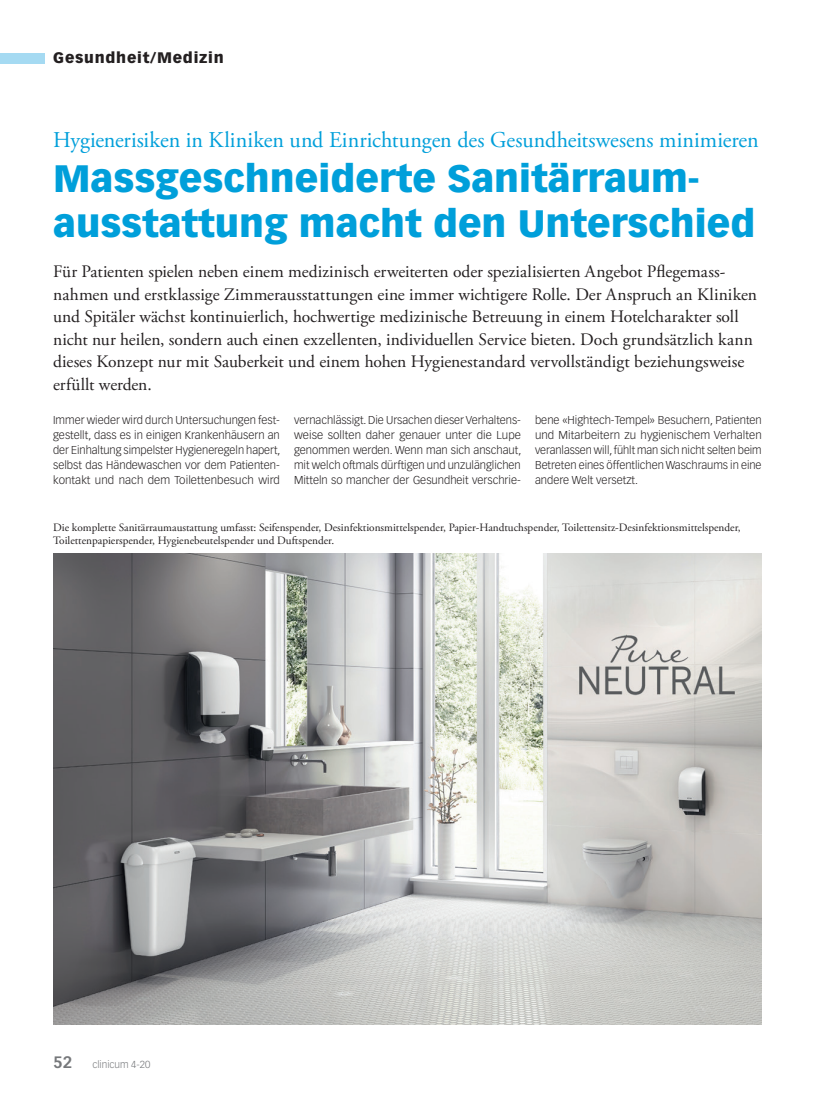
<style>
.page{position:relative;width:815px;height:1099px;background:#fff}
.page>*{position:absolute;margin:0;border:0;box-sizing:border-box;transform-origin:0 0}
.Titel_GM{font:900 37.5px/45px "Vectora LT Std";color:#009fda}
.Obertitel_GM{font:22.5px "Adobe Garamond Pro";color:#009fda}
.Lead{font:17.5px/22.5px "Adobe Garamond Pro";color:#231f20}
.t1{font:900 15px "Vectora LT Std";letter-spacing:.05em;color:#231f20}
.Lauftext{font:300 11.25px/15px "Vectora LT Std";color:#231f20;text-align:justify}
.Legende{font:11.25px/13.5px "Adobe Garamond Pro";color:#231f20}
.t2{font:300 10px "Vectora LT Std";color:#76787b}
.s1{font-weight:700;font-size:16.25px}
</style>
<div class="page">
<div style="left:0;top:53px;width:45px;height:10px;background:#a5daf2"></div>
<img style="left:53px;top:553px;width:709px;height:471px">
<h3 class="t1" style="left:53px;top:49px;width:172px">Gesundheit/Medizin</h3>
<p class="Obertitel_GM" style="left:53px;top:126px;width:707px">Hygienerisiken in Kliniken und Einrichtungen des Gesundheitswesens minimieren</p>
<p class="Titel_GM" style="left:53px;top:155px;width:704px">Massgeschneiderte Sanitärraum&shy;ausstattung macht den Unterschied</p>
<p class="Lead" style="left:53px;top:261px;width:705px">Für Patienten spielen neben einem medizinisch erweiterten oder spezialisierten Angebot Pflegemass&shy;nahmen und erstklassige Zimmerausstattungen eine immer wichtigere Rolle. Der Anspruch an Kliniken und Spitäler wächst kontinuierlich, hochwertige medizinische Betreuung in einem Hotelcharakter soll nicht nur heilen, sondern auch einen exzellenten, individuellen Service bieten. Doch grundsätzlich kann dieses Konzept nur mit Sauberkeit und einem hohen Hygienestandard vervollständigt beziehungsweise erfüllt werden.</p>
<p class="Lauftext" style="left:53px;top:413px;width:229px">Immer wieder wird durch Untersuchungen fest&shy;gestellt, dass es in einigen Krankenhäusern an der Einhaltung simpelster Hygieneregeln hapert, selbst das Händewaschen vor dem Patienten&shy;kontakt und nach dem Toilettenbesuch wird</p>
<p class="Lauftext" style="left:294px;top:413px;width:229px">vernachlässigt. Die Ursachen dieser Verhaltens&shy;weise sollten daher genauer unter die Lupe genommen werden. Wenn man sich anschaut, mit welch oftmals dürftigen und unzulänglichen Mitteln so mancher der Gesundheit verschrie-</p>
<p class="Lauftext" style="left:535px;top:413px;width:228px">bene «Hightech-Tempel» Besuchern, Patienten und Mitarbeitern zu hygienischem Verhalten veranlassen will, fühlt man sich nicht selten beim Betreten eines öffentlichen Waschraums in eine andere Welt versetzt.</p>
<p class="Legende" style="left:53px;top:521px;width:689px">Die komplette Sanitärraumaustattung umfasst: Seifenspender, Desinfektionsmittelspender, Papier-Handtuchspender, Toilettensitz-Desinfektionsmittelspender,<br>Toilettenpapierspender, Hygienebeutelspender und Duftspender.</p>
<p class="t2" style="left:53px;top:1058px;width:99px"><span class="s1">52</span> clinicum 4-20</p>
</div>
